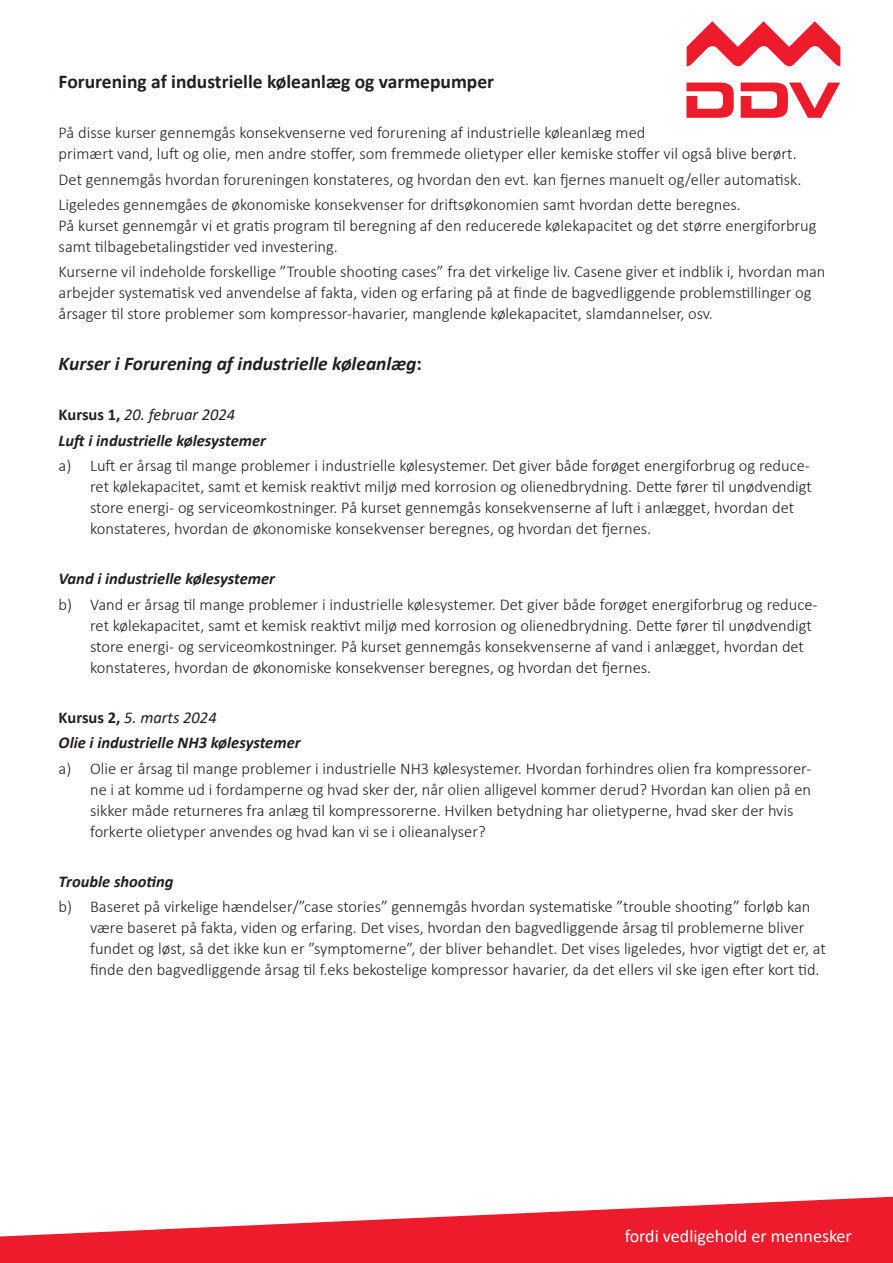
<style>
.page{position:relative;width:893px;height:1263px;background:#fff}
.page>*{position:absolute;margin:0;border:0;box-sizing:border-box;transform-origin:0 0}
.t1{font:700 19.5px "Calibri";color:#231f20}
.t2{font:italic 700 19.5px "Calibri";color:#231f20}
.t3{font:18px "Calibri";color:#fff}
.t4{font:17.4px "Myriad Pro";color:#231f20}
.t5{font:300 16.5px/21px "Calibri";color:#231f20}
.t6{font:italic 700 16.5px "Calibri";color:#231f20}
.t7{font:italic 16.5px "Calibri";color:#231f20}
.s1{font-style:normal}
.s2{font-weight:700;font-style:normal}
</style>
<div class="page">
<svg style="left:0;top:1197px;width:893px;height:66px;fill:#ee1b2c"></svg>
<svg style="left:686px;top:83px;width:48px;height:35px"></svg>
<svg style="left:741px;top:83px;width:99px;height:35px"></svg>
<svg style="left:687px;top:21px;width:153px;height:46px"></svg>
<p class="t1" style="left:59px;top:68px;width:437px">Forurening af industrielle køleanlæg og varmepumper</p>
<p class="t5" style="left:59px;top:122px;width:740px">På disse kurser gennemgås konsekvenserne ved forurening af industrielle køleanlæg med<br>primært vand, luft og olie, men andre stoffer, som fremmede olietyper eller kemiske stoffer vil også blive berørt.</p>
<p class="t5" style="left:59px;top:169px;width:744px">Det gennemgås hvordan forureningen konstateres, og hvordan den evt. kan fjernes manuelt og/eller automatisk.</p>
<p class="t5" style="left:59px;top:194px;width:759px">Ligeledes gennemgåes de økonomiske konsekvenser for driftsøkonomien samt hvordan dette beregnes.<br>På kurset gennemgår vi et gratis program til beregning af den reducerede kølekapacitet og det større energiforbrug samt tilbagebetalingstider ved investering.</p>
<p class="t5" style="left:59px;top:261px;width:768px">Kurserne vil indeholde forskellige ”Trouble shooting cases” fra det virkelige liv. Casene giver et indblik i, hvordan man arbejder systematisk ved anvendelse af fakta, viden og erfaring på at finde de bagvedliggende problemstillinger og årsager til store problemer som kompressor-havarier, manglende kølekapacitet, slamdannelser, osv.</p>
<p class="t2" style="left:59px;top:349px;width:365px">Kurser i Forurening af industrielle køleanlæg<span class="s1">:</span></p>
<p class="t7" style="left:59px;top:403px;width:178px"><span class="s2">Kursus 1,</span> 20. februar 2024</p>
<p class="t6" style="left:59px;top:428px;width:209px">Luft i industrielle kølesystemer</p>
<p class="t5" style="left:90px;top:455px;width:723px;text-indent:-32px">a) Luft er årsag til mange problemer i industrielle kølesystemer. Det giver både forøget energiforbrug og reduce&shy;ret kølekapacitet, samt et kemisk reaktivt miljø med korrosion og olienedbrydning. Dette fører til unødvendigt store energi- og serviceomkostninger. På kurset gennemgås konsekvenserne af luft i anlægget, hvordan det konstateres, hvordan de økonomiske konsekvenser beregnes, og hvordan det fjernes.</p>
<p class="t6" style="left:59px;top:567px;width:218px">Vand i industrielle kølesystemer</p>
<p class="t5" style="left:90px;top:593px;width:729px;text-indent:-32px">b) Vand er årsag til mange problemer i industrielle kølesystemer. Det giver både forøget energiforbrug og reduce&shy;ret kølekapacitet, samt et kemisk reaktivt miljø med korrosion og olienedbrydning. Dette fører til unødvendigt store energi- og serviceomkostninger. På kurset gennemgås konsekvenserne af vand i anlægget, hvordan det konstateres, hvordan de økonomiske konsekvenser beregnes, og hvordan det fjernes.</p>
<p class="t7" style="left:59px;top:706px;width:160px"><span class="s2">Kursus 2,</span> 5. marts 2024</p>
<p class="t6" style="left:59px;top:731px;width:243px">Olie i industrielle NH3 kølesystemer</p>
<p class="t5" style="left:90px;top:757px;width:723px;text-indent:-32px">a) Olie er årsag til mange problemer i industrielle NH3 kølesystemer. Hvordan forhindres olien fra kompressorer&shy;ne i at komme ud i fordamperne og hvad sker der, når olien alligevel kommer derud? Hvordan kan olien på en sikker måde returneres fra anlæg til kompressorerne. Hvilken betydning har olietyperne, hvad sker der hvis forkerte olietyper anvendes og hvad kan vi se i olieanalyser?</p>
<p class="t6" style="left:59px;top:870px;width:117px">Trouble shooting</p>
<p class="t5" style="left:90px;top:896px;width:737px;text-indent:-32px">b) Baseret på virkelige hændelser/”case stories” gennemgås hvordan systematiske ”trouble shooting” forløb kan være baseret på fakta, viden og erfaring. Det vises, hvordan den bagvedliggende årsag til problemerne bliver fundet og løst, så det ikke kun er ”symptomerne”, der bliver behandlet. Det vises ligeledes, hvor vigtigt det er, at finde den bagvedliggende årsag til f.eks bekostelige kompressor havarier, da det ellers vil ske igen efter kort tid.</p>
<p class="t4" style="left:686px;top:149px;width:158px">Vedligeholdsforening</p>
<p class="t3" style="left:625px;top:1223px;width:229px">fordi vedligehold er mennesker</p>
</div>
